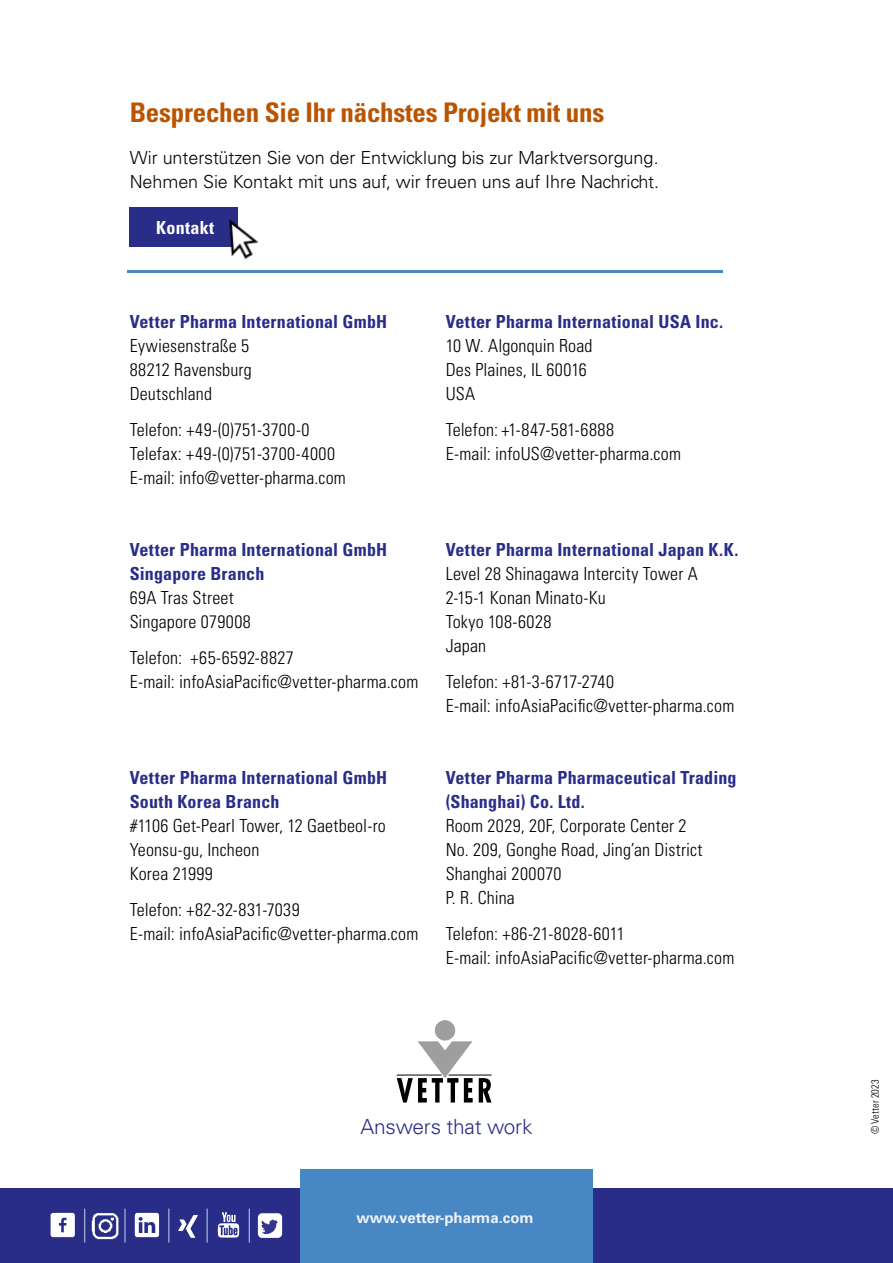
<style>
.page{position:relative;width:893px;height:1263px;background:#fff}
.page>*{position:absolute;margin:0;border:0;box-sizing:border-box;transform-origin:0 0}
.t1{font:700 condensed 27px "Univers LT Std";letter-spacing:-.01em;color:#ba5400}
.t2{font:300 20.85px "Univers LT Std";letter-spacing:-.01em;color:#292d88}
.t3{font:300 condensed 18px/24px "Univers LT Std";letter-spacing:.01em;color:#000}
.t4{font:700 condensed 18px/24px "Univers LT Std";letter-spacing:.01em;color:#292d88}
.t5{font:300 18px/24px "Univers LT Std";letter-spacing:-.005em;color:#000}
.t6{font:700 condensed 18px "Univers LT Std";letter-spacing:.02em;color:#fff}
.t7{font:700 15px "Univers LT Std";color:#eef2fa}
.t8{font:300 condensed 10.5px "Univers LT Std";color:#000}
</style>
<div class="page">
<div style="left:0;top:1188px;width:893px;height:75px;background:#292d88"></div>
<div style="left:130px;top:207px;width:108px;height:40px;background:#292d88"></div>
<div style="left:300px;top:1169px;width:292px;height:94px;background:#4687c4"></div>
<div style="left:435px;top:1021px;width:20px;height:19px;background:#9d9e9e;border-radius:50%"></div>
<div style="left:435px;top:1020px;width:20px;height:20px;border:1px solid #9d9e9e;border-radius:50%"></div>
<svg style="left:397px;top:1041px;width:76px;height:61px"></svg>
<svg style="left:479px;top:1078px;width:12px;height:24px"></svg>
<hr style="left:449px;top:1075px;width:42px;height:1px;background:#000">
<svg style="left:178px;top:1215px;width:20px;height:23px"></svg>
<svg style="left:51px;top:1213px;width:24px;height:24px"></svg>
<svg style="left:135px;top:1213px;width:24px;height:24px"></svg>
<svg style="left:218px;top:1212px;width:21px;height:25px"></svg>
<hr style="left:84px;top:1209px;width:1px;height:33px;background:#bbcae7">
<hr style="left:124px;top:1209px;width:2px;height:33px;background:#bbcae7">
<hr style="left:168px;top:1209px;width:1px;height:33px;background:#bbcae7">
<hr style="left:207px;top:1209px;width:1px;height:33px;background:#bbcae7">
<img style="left:91px;top:1213px;width:28px;height:27px">
<hr style="left:249px;top:1209px;width:1px;height:33px;background:#bbcae7">
<div style="left:258px;top:1213px;width:24px;height:25px;background:#fff;border-radius:4px"></div>
<img style="left:261px;top:1219px;width:17px;height:15px">
<hr style="left:128px;top:270px;width:595px;height:2px;background:#4687c4">
<img style="left:228px;top:219px;width:31px;height:40px">
<h1 class="t1" style="left:130px;top:96px;width:476px">Besprechen Sie Ihr nächstes Projekt mit uns</h1>
<p class="t5" style="left:130px;top:146px;width:531px">Wir unterstützen Sie von der Entwicklung bis zur Marktversorgung.<br>Nehmen Sie Kontakt mit uns auf, wir freuen uns auf Ihre Nachricht.</p>
<p class="t6" style="left:156px;top:217px;width:60px">Kontakt</p>
<p class="t4" style="left:130px;top:309px;width:259px">Vetter Pharma International GmbH</p>
<p class="t3" style="left:130px;top:333px;width:124px">Eywiesenstraße 5<br>88212 Ravensburg<br>Deutschland</p>
<p class="t3" style="left:130px;top:417px;width:218px">Telefon: +49-(0)751-3700-0<br>Telefax: +49-(0)751-3700-4000<br>E-mail: info@vetter-pharma.com</p>
<p class="t4" style="left:130px;top:537px;width:259px">Vetter Pharma International GmbH<br>Singapore Branch</p>
<p class="t3" style="left:130px;top:585px;width:123px">69A Tras Street<br>Singapore 079008</p>
<p class="t3" style="left:130px;top:645px;width:290px">Telefon: +65-6592-8827<br>E-mail: infoAsiaPacific@vetter-pharma.com</p>
<p class="t4" style="left:130px;top:765px;width:259px">Vetter Pharma International GmbH<br>South Korea Branch</p>
<p class="t3" style="left:130px;top:813px;width:258px">#1106 Get-Pearl Tower, 12 Gaetbeol-ro<br>Yeonsu-gu, Incheon<br>Korea 21999</p>
<p class="t3" style="left:130px;top:897px;width:290px">Telefon: +82-32-831-7039<br>E-mail: infoAsiaPacific@vetter-pharma.com</p>
<p class="t4" style="left:446px;top:309px;width:279px">Vetter Pharma International USA Inc.</p>
<p class="t3" style="left:446px;top:333px;width:148px">10 W. Algonquin Road<br>Des Plaines, IL 60016<br>USA</p>
<p class="t3" style="left:446px;top:417px;width:237px">Telefon: +1-847-581-6888<br>E-mail: infoUS@vetter-pharma.com</p>
<p class="t4" style="left:446px;top:537px;width:294px">Vetter Pharma International Japan K.K.</p>
<p class="t3" style="left:446px;top:561px;width:254px">Level 28 Shinagawa Intercity Tower A<br>2-15-1 Konan Minato-Ku<br>Tokyo 108-6028<br>Japan</p>
<p class="t3" style="left:446px;top:669px;width:290px">Telefon: +81-3-6717-2740<br>E-mail: infoAsiaPacific@vetter-pharma.com</p>
<p class="t4" style="left:446px;top:765px;width:292px">Vetter Pharma Pharmaceutical Trading (Shanghai) Co. Ltd.</p>
<p class="t3" style="left:446px;top:813px;width:258px">Room 2029, 20F, Corporate Center 2<br>No. 209, Gonghe Road, Jing’an District<br>Shanghai 200070<br>P. R. China</p>
<p class="t3" style="left:446px;top:921px;width:290px">Telefon: +86-21-8028-6011<br>E-mail: infoAsiaPacific@vetter-pharma.com</p>
<p class="t2" style="left:360px;top:1114px;width:173px">Answers that work</p>
<p class="t7" style="left:356px;top:1209px;width:179px">www.vetter-pharma.com</p>
<p class="t8" style="left:869px;top:1134px;width:56px;rotate:-90deg">© Vetter 2023</p>
</div>
